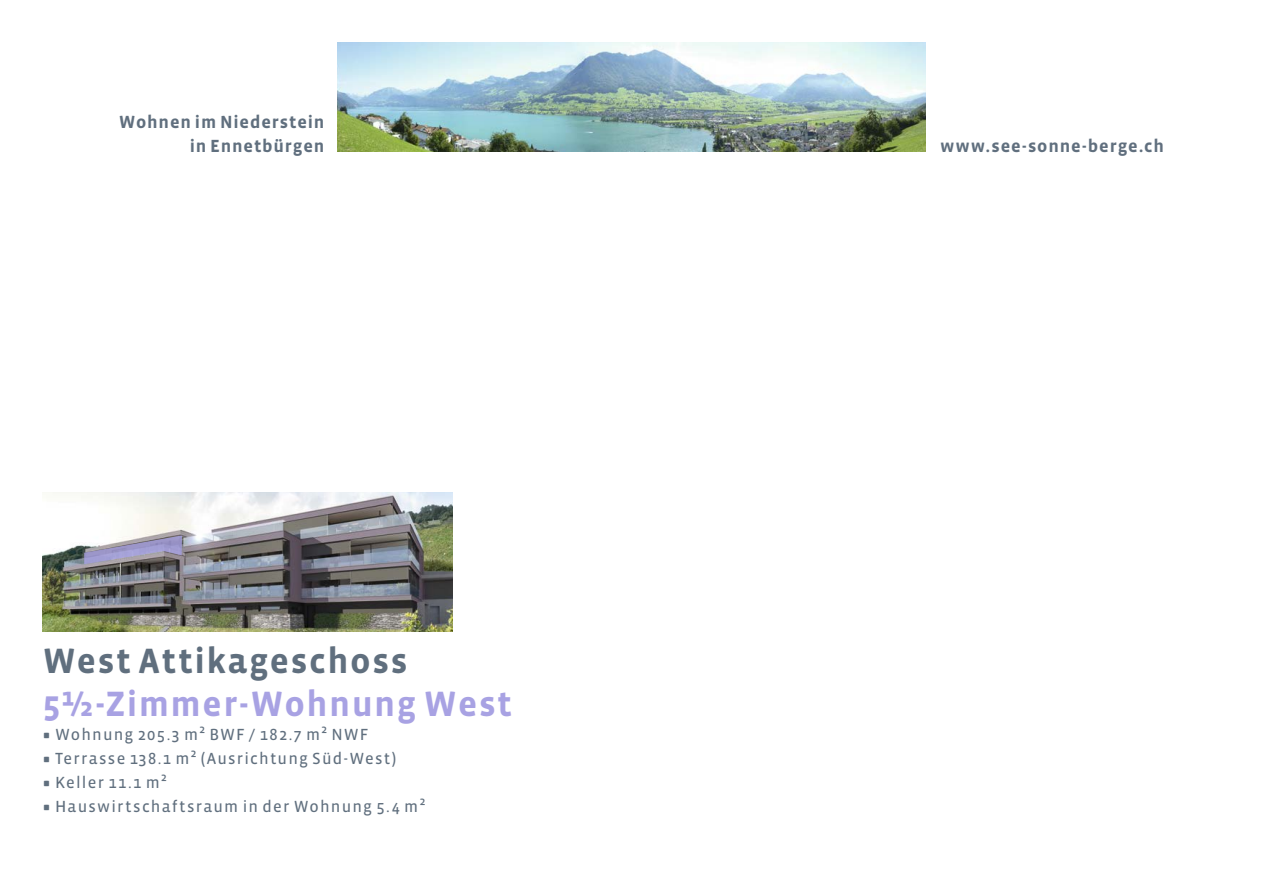
<style>
.page{position:relative;width:1263px;height:893px;background:#fff}
.page>*{position:absolute;margin:0;border:0;box-sizing:border-box;transform-origin:0 0}
.titel_grau_24{font:700 36px "Vista Sans OT";letter-spacing:.04em;color:#a8a2e3}
.titel_grau_24-2{font:700 36px "Vista Sans OT";letter-spacing:.045em;color:#606f7e}
.t1{font:700 18px/24px "Vista Sans OT";letter-spacing:.045em;color:#606f7e;text-align:right}
.text_11-16{font:16.5px "Vista Sans OT";letter-spacing:.07em;color:#606f7e}
</style>
<div class="page">
<img style="left:337px;top:43px;width:589px;height:108px">
<img style="left:43px;top:492px;width:409px;height:139px">
<svg style="left:84px;top:536px;width:98px;height:28px;background:#a4a0b8"></svg>
<p class="t1" style="left:119px;top:110px;width:207px">Wohnen im Niederstein in Ennetbürgen</p>
<p class="titel_grau_24-2" style="left:43px;top:642px;width:366px">West Attikageschoss</p>
<p class="titel_grau_24" style="left:43px;top:685px;width:471px">5½-Zimmer-Wohnung West</p>
<p class="text_11-16" style="left:43px;top:726px;width:328px">N Wohnung 205.3 m² BWF / 182.7 m² NWF</p>
<p class="text_11-16" style="left:43px;top:750px;width:355px">N Terrasse 138.1 m² (Ausrichtung Süd-West)</p>
<p class="text_11-16" style="left:43px;top:774px;width:126px">N Keller 11.1 m²</p>
<p class="text_11-16" style="left:43px;top:798px;width:384px">N Hauswirtschaftsraum in der Wohnung 5.4 m²</p>
<p class="t1" style="left:940px;top:134px;width:225px">www.see-sonne-berge.ch</p>
</div>
